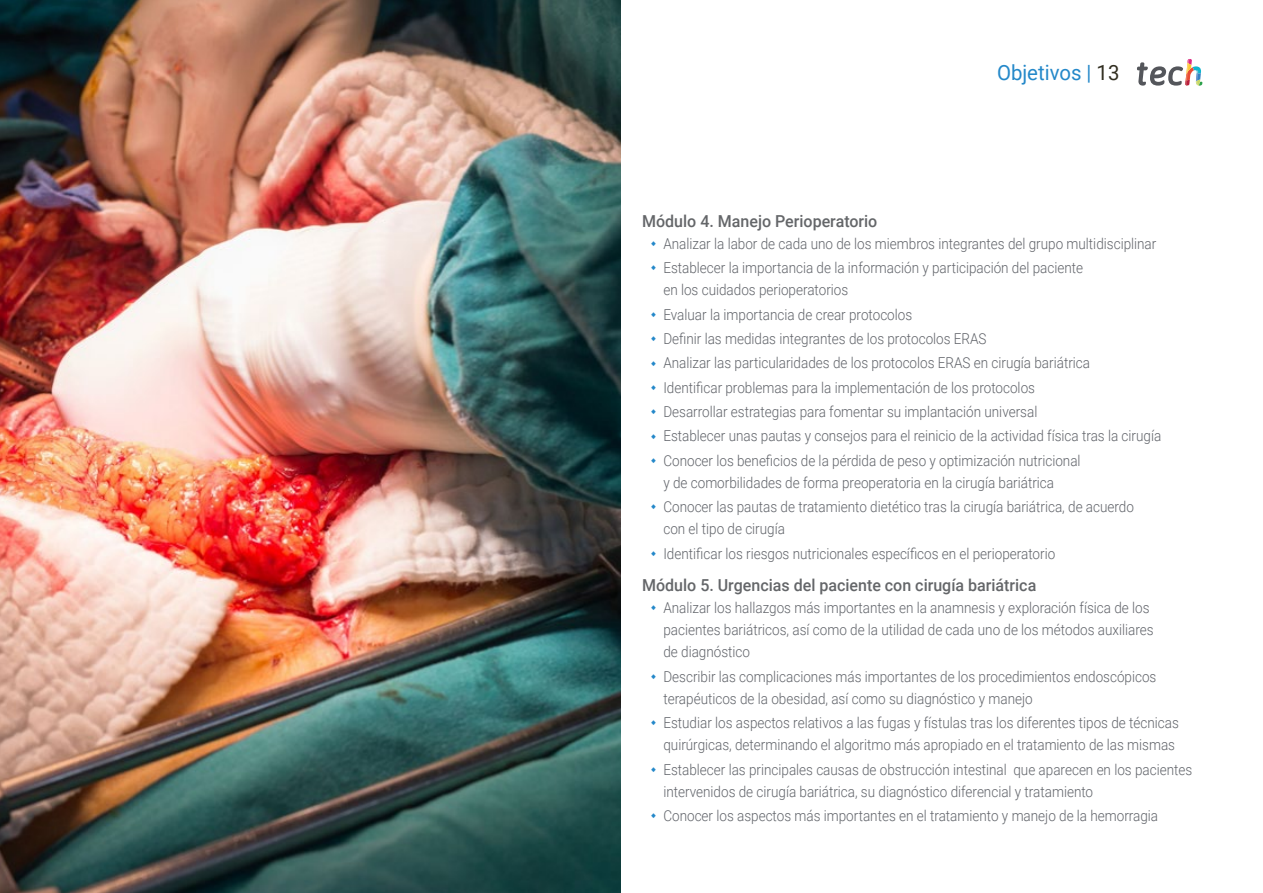
<style>
.page{position:relative;width:1263px;height:893px;background:#fff}
.page>*{position:absolute;margin:0;border:0;box-sizing:border-box;transform-origin:0 0}
.t1{font:21px "Roboto";color:#2488c9}
.t2{font:500 16.5px "Roboto";color:#646669}
.t3{font:300 15px/24.3px "Roboto";color:#61646a;scale:.9 1}
.s1{color:#312e20}
</style>
<div class="page">
<img style="left:0;top:0;width:621px;height:893px">
<svg style="left:1137px;top:59px;width:65px;height:27px"></svg>
<h1 class="t1" style="left:997px;top:57px;width:124px">Objetivos | <span class="s1">13</span></h1>
<p class="t2" style="left:642px;top:209px;width:237px">Módulo 4. Manejo Perioperatorio</p>
<p class="t3" style="left:663px;top:231px;width:549px">Analizar la labor de cada uno de los miembros integrantes del grupo multidisciplinar<br>Establecer la importancia de la información y participación del paciente</p>
<p class="t3" style="left:663px;top:277px;width:555px">en los cuidados perioperatorios<br>Evaluar la importancia de crear protocolos<br>Definir las medidas integrantes de los protocolos ERAS<br>Analizar las particularidades de los protocolos ERAS en cirugía bariátrica<br>Identificar problemas para la implementación de los protocolos<br>Desarrollar estrategias para fomentar su implantación universal<br>Establecer unas pautas y consejos para el reinicio de la actividad física tras la cirugía Conocer los beneficios de la pérdida de peso y optimización nutricional</p>
<p class="t3" style="left:663px;top:470px;width:524px">y de comorbilidades de forma preoperatoria en la cirugía bariátrica<br>Conocer las pautas de tratamiento dietético tras la cirugía bariátrica, de acuerdo</p>
<p class="t3" style="left:663px;top:516px;width:437px">con el tipo de cirugía<br>Identificar los riesgos nutricionales específicos en el perioperatorio</p>
<p class="t2" style="left:642px;top:573px;width:396px">Módulo 5. Urgencias del paciente con cirugía bariátrica</p>
<p class="t3" style="left:663px;top:596px;width:546px;line-height:22.2px">Analizar los hallazgos más importantes en la anamnesis y exploración física de los pacientes bariátricos, así como de la utilidad de cada uno de los métodos auxiliares de diagnóstico</p>
<p class="t3" style="left:663px;top:665px;width:549px;line-height:22.2px">Describir las complicaciones más importantes de los procedimientos endoscópicos terapéuticos de la obesidad, así como su diagnóstico y manejo</p>
<p class="t3" style="left:663px;top:711px;width:574px;line-height:22.2px">Estudiar los aspectos relativos a las fugas y fístulas tras los diferentes tipos de técnicas quirúrgicas, determinando el algoritmo más apropiado en el tratamiento de las mismas</p>
<p class="t3" style="left:663px;top:758px;width:589px;line-height:22.2px">Establecer las principales causas de obstrucción intestinal que aparecen en los pacientes intervenidos de cirugía bariátrica, su diagnóstico diferencial y tratamiento</p>
<p class="t3" style="left:663px;top:803px;width:551px">Conocer los aspectos más importantes en el tratamiento y manejo de la hemorragia</p>
</div>
